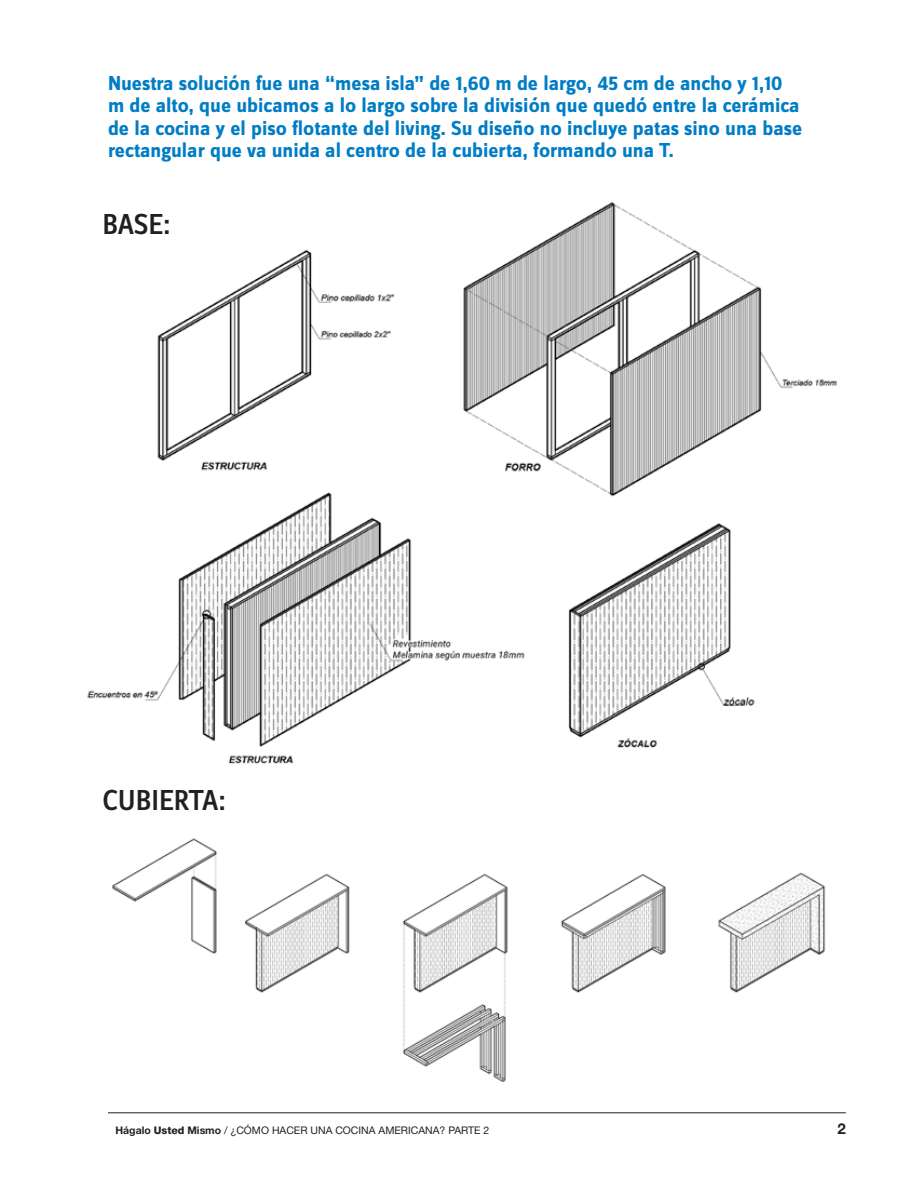
<style>
.page{position:relative;width:918px;height:1188px;background:#fff}
.page>*{position:absolute;margin:0;border:0;box-sizing:border-box;transform-origin:0 0}
.t1{font:500 30px "Zine Sans Dis";letter-spacing:-.005em;color:#231f20}
.t2{font:700 21px/22.5px "Zine Sans Dis";color:#007dc5}
.t3{font:700 15px "Helvetica Neue LT Std";color:#231f20}
.t4{font:10.5px "Helvetica Neue LT Std";color:#231f20}
.s1{font-weight:700}
.s2{font-weight:800}
</style>
<div class="page">
<hr style="left:108px;top:1113px;width:738px;height:1px;background:#231f20">
<img style="left:87px;top:202px;width:750px;height:562px">
<img style="left:112px;top:838px;width:714px;height:244px">
<p class="t2" style="left:108px;top:73px;width:696px">Nuestra solución fue una “mesa isla” de 1,60 m de largo, 45 cm de ancho y 1,10 m de alto, que ubicamos a lo largo sobre la división que quedó entre la cerámica de la cocina y el piso flotante del living. Su diseño no incluye patas sino una base rectangular que va unida al centro de la cubierta, formando una T.</p>
<h1 class="t1" style="left:102px;top:209px;width:70px">BASE:</h1>
<h1 class="t1" style="left:102px;top:785px;width:125px">CUBIERTA:</h1>
<p class="t4" style="left:116px;top:1124px;width:375px"><span class="s1">Hágalo</span> <span class="s2">Usted</span> <span class="s1">Mismo</span> / ¿CÓMO HACER UNA COCINA AMERICANA? PARTE 2</p>
<p class="t3" style="left:838px;top:1119px;width:10px">2</p>
</div>
